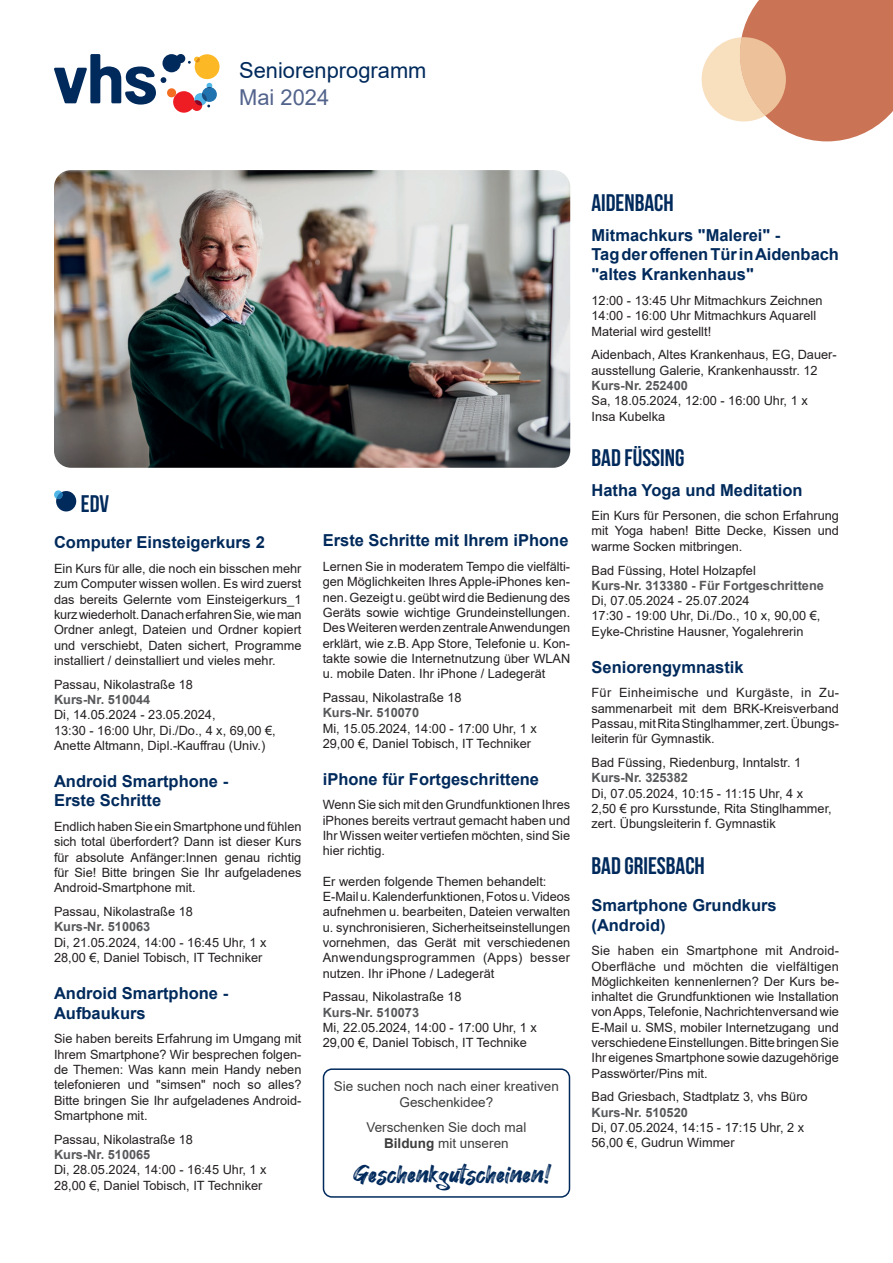
<style>
.page{position:relative;width:893px;height:1263px;background:#fff}
.page>*{position:absolute;margin:0;border:0;box-sizing:border-box;transform-origin:0 0}
.t1{font:27px "Hey August";color:#002a5c}
.t2{font:700 24px "Bebas Neue";color:#002a5c}
.t3{font:21.9px "Arial";color:#002a5c}
.t4{font:21.9px "Arial";color:#53648c}
.t5{font:700 16.5px/19.8px "Arial";color:#002a5c}
.t6{font:13.5px/16.2px "Arial";color:#3e3e3f;text-align:center}
.t7{font:12.75px/15.3px "Arial";color:#231f20}
.t8{font:700 12.75px "Arial";color:#57585a}
.s1{font-weight:700}
</style>
<div class="page">
<svg style="left:54px;top:54px;width:166px;height:59px"></svg>
<svg style="left:702px;top:0;width:191px;height:141px"></svg>
<div style="left:56px;top:491px;width:20px;height:20px;background:#002a5c;border-radius:50%"></div>
<svg style="left:54px;top:490px;width:9px;height:9px"></svg>
<svg style="left:56px;top:492px;width:7px;height:7px"></svg>
<img style="left:54px;top:170px;width:516px;height:298px">
<div style="left:323px;top:1068px;width:247px;height:130px;border:2px solid #002a5c;border-radius:9px"></div>
<h3 class="t3" style="left:239px;top:55px;width:189px">Seniorenprogramm</h3>
<h3 class="t4" style="left:239px;top:82px;width:92px">Mai 2024</h3>
<h2 class="t2" style="left:81px;top:490px;width:30px">EDV</h2>
<p class="t5" style="left:54px;top:533px;width:212px">Computer Einsteigerkurs 2</p>
<p class="t7" style="left:54px;top:561px;width:249px;text-align:justify">Ein Kurs für alle, die noch ein bisschen mehr zum Computer wissen wollen. Es wird zuerst das bereits Gelernte vom Einsteigerkurs_1 kurz wiederholt. Danach erfahren Sie, wie man Ordner anlegt, Dateien und Ordner kopiert und verschiebt, Daten sichert, Programme installiert / deinstalliert und vieles mehr.</p>
<p class="t7" style="left:54px;top:676px;width:140px">Passau, Nikolastraße 18</p>
<p class="t8" style="left:54px;top:690px;width:98px">Kurs-Nr. 510044</p>
<p class="t7" style="left:54px;top:707px;width:223px">Di, 14.05.2024 - 23.05.2024,<br>13:30 - 16:00 Uhr, Di./Do., 4 x, 69,00 € ,<br>Anette Altmann, Dipl.-Kauffrau (Univ.)</p>
<p class="t5" style="left:54px;top:771px;width:176px">Android Smartphone -<br>Erste Schritte</p>
<p class="t7" style="left:54px;top:819px;width:249px;text-align:justify">Endlich haben Sie ein Smartphone und fühlen sich total überfordert? Dann ist dieser Kurs für absolute Anfänger:Innen genau richtig für Sie! Bitte bringen Sie Ihr aufgeladenes Android-Smartphone mit.</p>
<p class="t7" style="left:54px;top:904px;width:140px">Passau, Nikolastraße 18</p>
<p class="t8" style="left:54px;top:918px;width:98px">Kurs-Nr. 510063</p>
<p class="t7" style="left:54px;top:934px;width:214px">Di, 21.05.2024, 14:00 - 16:45 Uhr, 1 x<br>28,00 € , Daniel Tobisch, IT Techniker</p>
<p class="t5" style="left:54px;top:983px;width:176px">Android Smartphone -<br>Aufbaukurs</p>
<p class="t7" style="left:54px;top:1031px;width:249px;text-align:justify">Sie haben bereits Erfahrung im Umgang mit Ihrem Smartphone? Wir besprechen folgen&shy;de Themen: Was kann mein Handy neben telefonieren und "simsen" noch so alles?<br>Bitte bringen Sie Ihr aufgeladenes Android-Smartphone mit.</p>
<p class="t7" style="left:54px;top:1131px;width:140px">Passau, Nikolastraße 18</p>
<p class="t8" style="left:54px;top:1145px;width:98px">Kurs-Nr. 510065</p>
<p class="t7" style="left:54px;top:1162px;width:214px">Di, 28.05.2024, 14:00 - 16:45 Uhr, 1 x<br>28,00 € , Daniel Tobisch, IT Techniker</p>
<p class="t5" style="left:323px;top:531px;width:247px">Erste Schritte mit Ihrem iPhone</p>
<p class="t7" style="left:323px;top:559px;width:249px;text-align:justify">Lernen Sie in moderatem Tempo die vielfälti&shy;gen Möglichkeiten Ihres Apple-iPhones ken&shy;nen. Gezeigt u. geübt wird die Bedienung des Geräts sowie wichtige Grundeinstellungen.<br>Des Weiteren werden zentrale Anwendungen erklärt, wie z.B. App Store, Telefonie u. Kon&shy;takte sowie die Internetnutzung über WLAN u. mobile Daten. Ihr iPhone / Ladegerät</p>
<p class="t7" style="left:323px;top:690px;width:140px">Passau, Nikolastraße 18</p>
<p class="t8" style="left:323px;top:704px;width:98px">Kurs-Nr. 510070</p>
<p class="t7" style="left:323px;top:720px;width:216px">Mi, 15.05.2024, 14:00 - 17:00 Uhr, 1 x<br>29,00 € , Daniel Tobisch, IT Techniker</p>
<p class="t5" style="left:323px;top:769px;width:218px">iPhone für Fortgeschrittene</p>
<p class="t7" style="left:323px;top:797px;width:249px;text-align:justify">Wenn Sie sich mit den Grundfunktionen Ihres iPhones bereits vertraut gemacht haben und Ihr Wissen weiter vertiefen möchten, sind Sie hier richtig.</p>
<p class="t7" style="left:323px;top:874px;width:249px">Er werden folgende Themen behandelt:<br>E-Mail u. Kalenderfunktionen, Fotos u. Videos aufnehmen u. bearbeiten, Dateien verwalten u. synchronisieren, Sicherheitseinstellungen vornehmen, das Gerät mit verschiedenen Anwendungsprogrammen (Apps) besser nutzen. Ihr iPhone / Ladegerät</p>
<p class="t7" style="left:323px;top:989px;width:140px">Passau, Nikolastraße 18</p>
<p class="t8" style="left:323px;top:1003px;width:98px">Kurs-Nr. 510073</p>
<p class="t7" style="left:323px;top:1020px;width:216px">Mi, 22.05.2024, 14:00 - 17:00 Uhr, 1 x<br>29,00 € , Daniel Tobisch, IT Technike</p>
<p class="t6" style="left:334px;top:1078px;width:227px">Sie suchen noch nach einer kreativen<br>Geschenkidee?</p>
<p class="t6" style="left:366px;top:1119px;width:161px">Verschenken Sie doch mal<br><span class="s1">Bildung</span> mit unseren</p>
<h1 class="t1" style="left:354px;top:1159px;width:198px">Geschenkgutscheinen!</h1>
<h2 class="t2" style="left:591px;top:190px;width:84px">AIDENBACH</h2>
<p class="t5" style="left:591px;top:225px;width:249px">Mitmachkurs "Malerei" -<br>Tag der offenen Tür in Aidenbach "altes Krankenhaus"</p>
<p class="t7" style="left:591px;top:293px;width:233px">12:00 - 13:45 Uhr Mitmachkurs Zeichnen<br>14:00 - 16:00 Uhr Mitmachkurs Aquarell<br>Material wird gestellt!</p>
<p class="t7" style="left:591px;top:347px;width:247px">Aidenbach, Altes Krankenhaus, EG, Dauer&shy;ausstellung Galerie, Krankenhausstr. 12</p>
<p class="t8" style="left:591px;top:376px;width:98px">Kurs-Nr. 252400</p>
<p class="t7" style="left:591px;top:393px;width:218px">Sa, 18.05.2024, 12:00 - 16:00 Uhr, 1 x<br>Insa Kubelka</p>
<h2 class="t2" style="left:591px;top:445px;width:94px">BAD FÜSSING</h2>
<p class="t5" style="left:591px;top:480px;width:213px">Hatha Yoga und Meditation</p>
<p class="t7" style="left:591px;top:508px;width:249px;text-align:justify">Ein Kurs für Personen, die schon Erfahrung mit Yoga haben! Bitte Decke, Kissen und warme Socken mitbringen.</p>
<p class="t7" style="left:591px;top:562px;width:166px">Bad Füssing, Hotel Holzapfel</p>
<p class="t8" style="left:591px;top:576px;width:234px">Kurs-Nr. 313380 - Für Fortgeschrittene</p>
<p class="t7" style="left:591px;top:593px;width:230px">Di, 07.05.2024 - 25.07.2024<br>17:30 - 19:00 Uhr, Di./Do., 10 x, 90,00 € ,<br>Eyke-Christine Hausner, Yogalehrerin</p>
<p class="t5" style="left:591px;top:657px;width:154px">Seniorengymnastik</p>
<p class="t7" style="left:591px;top:685px;width:249px;text-align:justify">Für Einheimische und Kurgäste, in Zu&shy;sammenarbeit mit dem BRK-Kreisverband Passau, mit Rita Stinglhammer, zert. Übungs&shy;leiterin für Gymnastik.</p>
<p class="t7" style="left:591px;top:755px;width:211px">Bad Füssing, Riedenburg, Inntalstr. 1</p>
<p class="t8" style="left:591px;top:769px;width:98px">Kurs-Nr. 325382</p>
<p class="t7" style="left:591px;top:785px;width:242px">Di, 07.05.2024, 10:15 - 11:15 Uhr, 4 x<br>2,50 € pro Kursstunde , Rita Stinglhammer, zert. Übungsleiterin f. Gymnastik</p>
<h2 class="t2" style="left:591px;top:852px;width:115px">BAD GRIESBACH</h2>
<p class="t5" style="left:591px;top:895px;width:187px">Smartphone Grundkurs (Android)</p>
<p class="t7" style="left:591px;top:943px;width:249px;text-align:justify">Sie haben ein Smartphone mit Android-Oberfläche und möchten die vielfältigen Möglichkeiten kennenlernen? Der Kurs be&shy;inhaltet die Grundfunktionen wie Installation von Apps, Telefonie, Nachrichtenversand wie E-Mail u. SMS, mobiler Internetzugang und verschiedene Einstellungen. Bitte bringen Sie Ihr eigenes Smartphone sowie dazugehörige Passwörter/Pins mit.</p>
<p class="t7" style="left:591px;top:1089px;width:218px">Bad Griesbach, Stadtplatz 3, vhs Büro</p>
<p class="t8" style="left:591px;top:1103px;width:98px">Kurs-Nr. 510520</p>
<p class="t7" style="left:591px;top:1120px;width:214px">Di, 07.05.2024, 14:15 - 17:15 Uhr, 2 x<br>56,00 € , Gudrun Wimmer</p>
</div>
